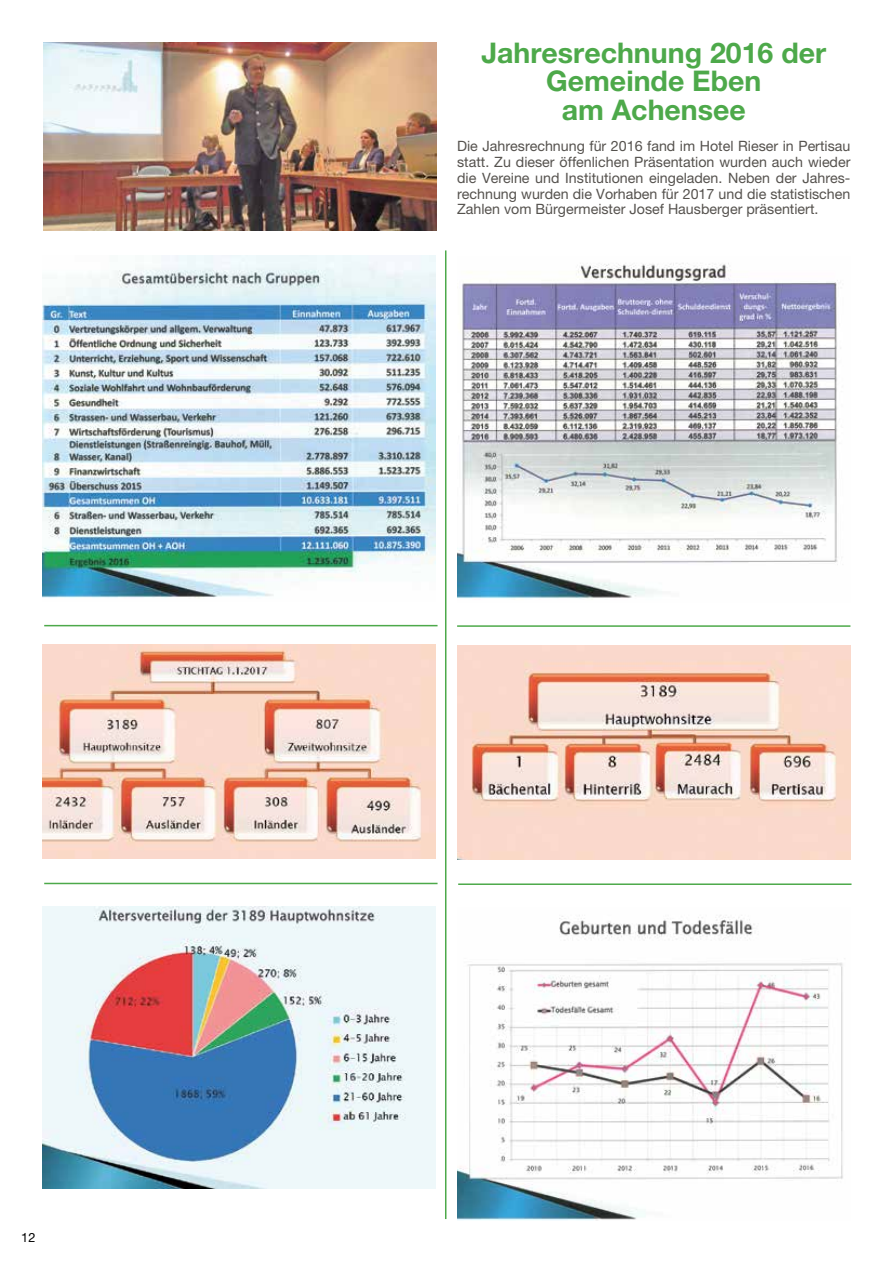
<style>
.page{position:relative;width:893px;height:1263px;background:#fff}
.page>*{position:absolute;margin:0;border:0;box-sizing:border-box;transform-origin:0 0}
.t1{font:700 28.5px/28.5px "Helvetica Neue LT Pro";color:#4da94a;text-align:center}
.t2{font:14.25px/15.8px "Helvetica Neue LT Pro";color:#55524e;text-align:justify}
.t3{font:12.75px "Helvetica Neue LT Pro";color:#000}
</style>
<div class="page">
<img style="left:43px;top:644px;width:393px;height:215px">
<img style="left:457px;top:645px;width:393px;height:215px">
<img style="left:43px;top:906px;width:393px;height:282px">
<img style="left:457px;top:915px;width:386px;height:305px">
<hr style="left:457px;top:625px;width:393px;height:2px;background:#4da94a">
<hr style="left:458px;top:883px;width:393px;height:2px;background:#4da94a">
<hr style="left:44px;top:883px;width:394px;height:1px;background:#4da94a">
<hr style="left:44px;top:625px;width:394px;height:1px;background:#4da94a">
<img style="left:43px;top:255px;width:393px;height:344px">
<img style="left:457px;top:263px;width:381px;height:336px">
<hr style="left:445px;top:250px;width:1px;height:969px;background:#4da94a">
<img style="left:43px;top:43px;width:393px;height:188px">
<p class="t3" style="left:21px;top:1229px;width:16px">12</p>
<h1 class="t1" style="left:481px;top:38px;width:346px">Jahresrechnung 2016 der<br>Gemeinde Eben<br>am Achensee</h1>
<p class="t2" style="left:457px;top:138px;width:395px">Die Jahresrechnung für 2016 fand im Hotel Rieser in Pertisau statt. Zu dieser öffenlichen Präsentation wurden auch wieder die Vereine und Institutionen eingeladen. Neben der Jahres&shy;rechnung wurden die Vorhaben für 2017 und die statistischen Zahlen vom Bürgermeister Josef Hausberger präsentiert.</p>
</div>
